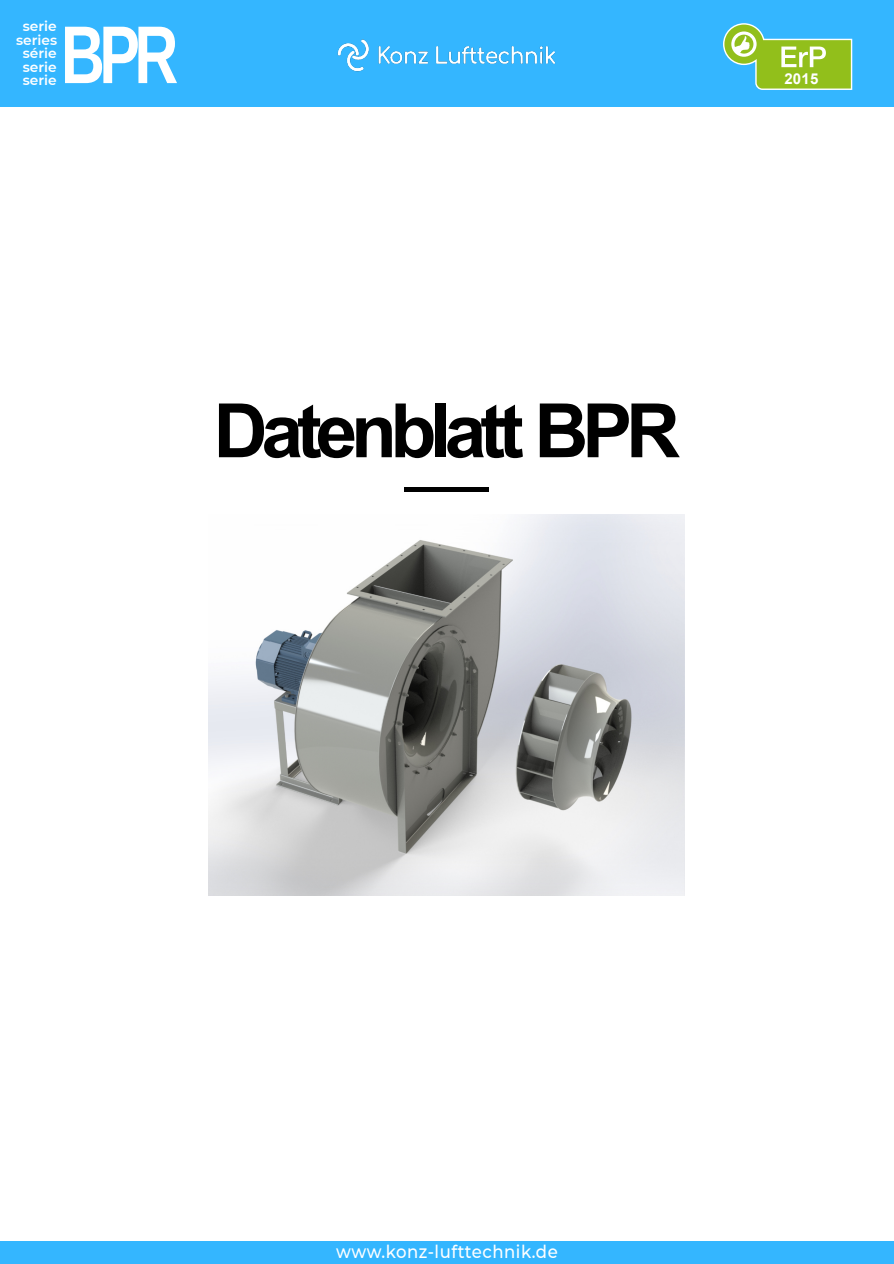
<style>
.page{position:relative;width:894px;height:1264px;background:#fff}
.page>*{position:absolute;margin:0;border:0;box-sizing:border-box;transform-origin:0 0}
.t1{font:700 81.9px "Arimo";color:#fff;scale:.74 1}
.t2{font:700 75px "Arial";letter-spacing:-.085em;color:#000}
.t3{font:500 18.15px "Montserrat";letter-spacing:.03em;color:#fff;scale:.91 1}
.t4{font:700 15px "Arial";color:#fff}
.t5{font:600 13.5px/13.5px "Montserrat";color:#fff;text-align:center}
</style>
<div class="page">
<div style="left:0;top:0;width:893px;height:106px;background:#34b6ff"></div>
<svg style="left:721px;top:22px;width:132px;height:69px"></svg>
<img style="left:335px;top:32px;width:223px;height:45px">
<img style="left:208px;top:515px;width:476px;height:380px">
<hr style="left:404px;top:488px;width:85px;height:4px;background:#000">
<div style="left:0;top:1241px;width:893px;height:22px;background:#34b6ff"></div>
<p class="t5" style="left:16px;top:19px;width:43px">serie series série serie serie</p>
<h1 class="t1" style="left:61px;top:23px;width:160px">BPR</h1>
<p class="t4" style="left:784px;top:73px;width:36px">2015</p>
<h2 class="t2" style="left:213px;top:402px;width:468px">Datenblatt BPR</h2>
<h3 class="t3" style="left:336px;top:1240px;width:245px">www.konz-lufttechnik.de</h3>
</div>
